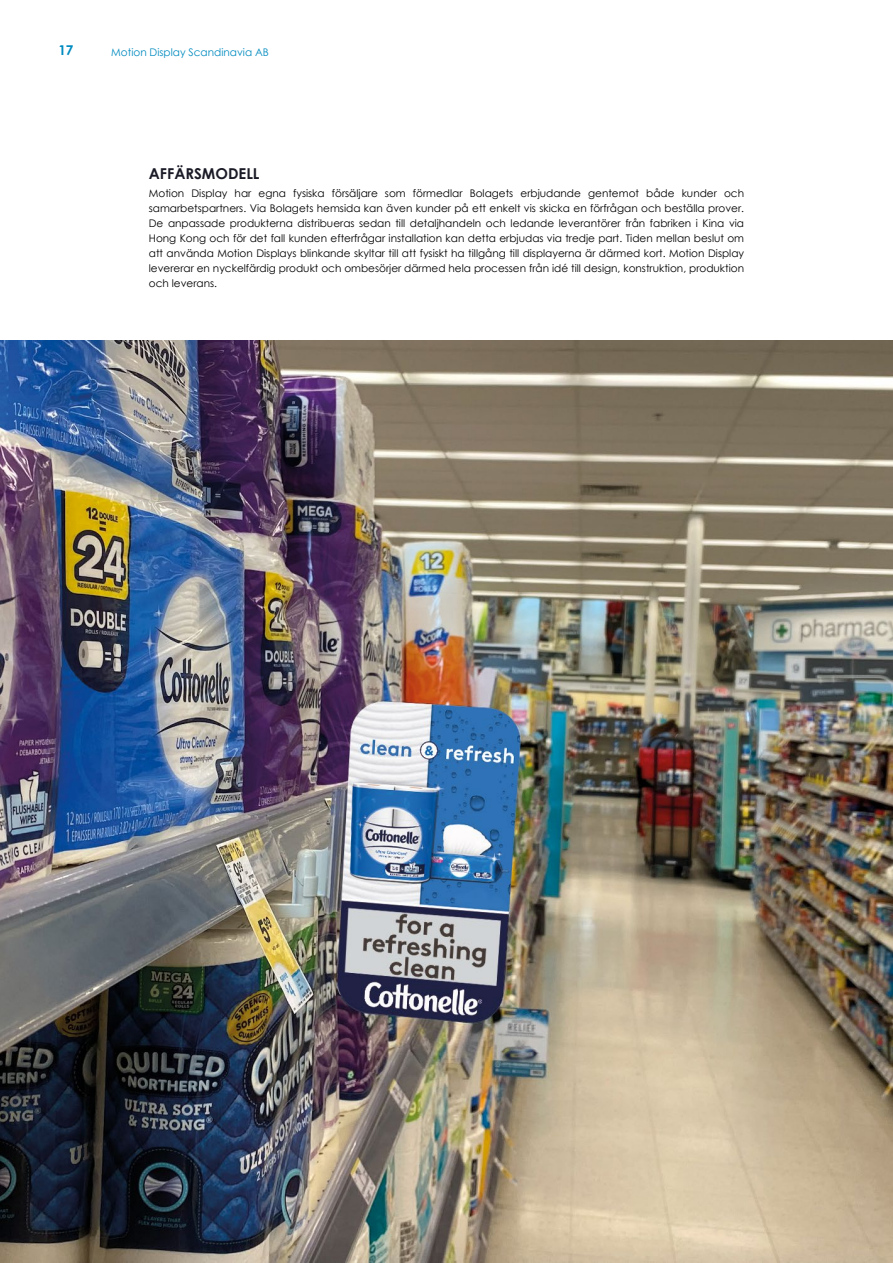
<style>
.page{position:relative;width:893px;height:1263px;background:#fff}
.page>*{position:absolute;margin:0;border:0;box-sizing:border-box;transform-origin:0 0}
.t1{font:700 15px "Century Gothic";color:#1b1b27}
.t2{font:700 13.5px "Century Gothic";color:#008bc0}
.t3{font:10.5px/15px "Century Gothic";color:#000;text-align:justify}
.t4{font:10.5px "Century Gothic";color:#008bc0}
</style>
<div class="page">
<img style="left:0;top:340px;width:893px;height:923px">
<p class="t2" style="left:58px;top:40px;width:17px">17</p>
<p class="t4" style="left:111px;top:45px;width:159px">Motion Display Scandinavia AB</p>
<h1 class="t1" style="left:149px;top:162px;width:112px">AFFÄRSMODELL</h1>
<p class="t3" style="left:149px;top:185px;width:597px">Motion Display har egna fysiska försäljare som förmedlar Bolagets erbjudande gentemot både kunder och samarbetspartners. Via Bolagets hemsida kan även kunder på ett enkelt vis skicka en förfrågan och beställa prover.<br>De anpassade produkterna distribueras sedan till detaljhandeln och ledande leverantörer från fabriken i Kina via Hong Kong och för det fall kunden efterfrågar installation kan detta erbjudas via tredje part. Tiden mellan beslut om att använda Motion Displays blinkande skyltar till att fysiskt ha tillgång till displayerna är därmed kort. Motion Display levererar en nyckelfärdig produkt och ombesörjer därmed hela processen från idé till design, konstruktion, produktion och leverans.</p>
</div>
